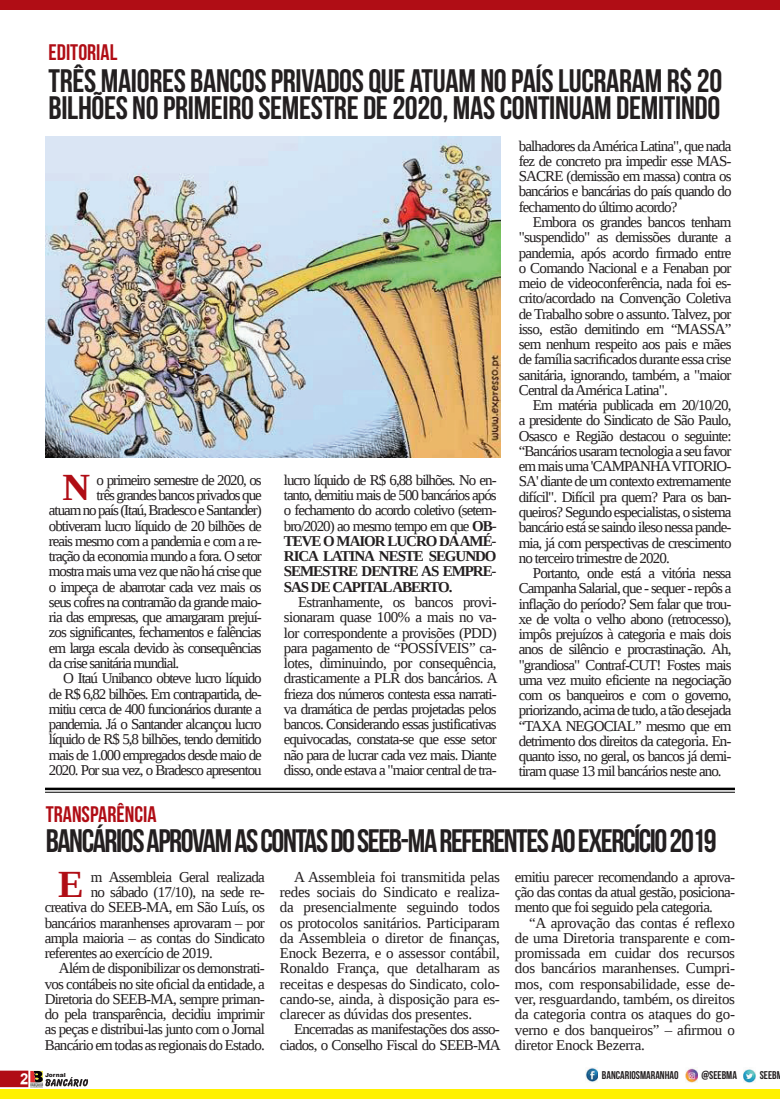
<style>
.page{position:relative;width:780px;height:1099px;background:#fff}
.page>*{position:absolute;margin:0;border:0;box-sizing:border-box;transform-origin:0 0}
.t1{font:700 38.25px "Liberation Serif";color:#b00d15}
.t2{font:32.5px/27.5px "Bebas Neue";letter-spacing:-.01em;color:#231f20}
.t3{font:32.5px "Bebas Neue";letter-spacing:-.045em;color:#231f20}
.t4{font:22.5px "Bebas Neue";color:#b00d15}
.t5{font:15px/15.2px "Liberation Serif";letter-spacing:-.06em;color:#231f20;text-align:justify}
.t6{font:700 15px "Arial";color:#fff}
.t7{font:11.25px "Bebas Neue";color:#231f20}
.t8{font:900 6px "Arial";color:#231f20}
.s1{font-weight:700}
</style>
<div class="page">
<svg style="left:0;top:1070px;width:88px;height:18px"></svg>
<div style="left:0;top:1089px;width:779px;height:9px;background:#fff101"></div>
<div style="left:0;top:0;width:779px;height:10px;background:#b00d15"></div>
<hr style="left:45px;top:787px;width:690px;height:3px;background:#000">
<hr style="left:45px;top:791px;width:690px;height:1px;background:#000">
<img style="left:585px;top:1067px;width:13px;height:15px">
<img style="left:685px;top:1068px;width:13px;height:14px">
<img style="left:743px;top:1069px;width:13px;height:13px">
<img style="left:45px;top:137px;width:455px;height:320px">
<h3 class="t4" style="left:49px;top:40px;width:70px">EDITORIAL</h3>
<h2 class="t2" style="left:49px;top:66px;width:675px">TRÊS MAIORES BANCOS PRIVADOS QUE ATUAM NO PAÍS LUCRARAM R$ 20<br>BILHÕES NO PRIMEIRO SEMESTRE DE 2020, MAS CONTINUAM DEMITINDO</h2>
<h1 class="t1" style="left:62px;top:461px;width:29px">N</h1>
<p class="t5" style="left:97px;top:472px;width:167px">o primeiro semestre de 2020, os</p>
<p class="t5" style="left:97px;top:487px;width:167px">três grandes bancos privados que</p>
<p class="t5" style="left:49px;top:502px;width:214px">atuam no país (Itaú, Bradesco e Santander)</p>
<p class="t5" style="left:49px;top:518px;width:214px">obtiveram lucro líquido de 20 bilhões de</p>
<p class="t5" style="left:49px;top:533px;width:214px">reais mesmo com a pandemia e com a re-</p>
<p class="t5" style="left:49px;top:548px;width:214px">tração da economia mundo a fora. O setor</p>
<p class="t5" style="left:49px;top:563px;width:214px">mostra mais uma vez que não há crise que</p>
<p class="t5" style="left:49px;top:579px;width:214px">o impeça de abarrotar cada vez mais os</p>
<p class="t5" style="left:49px;top:594px;width:214px">seus cofres na contramão da grande maio-</p>
<p class="t5" style="left:49px;top:609px;width:214px">ria das empresas, que amargaram prejuí-</p>
<p class="t5" style="left:49px;top:624px;width:214px">zos significantes, fechamentos e falências</p>
<p class="t5" style="left:49px;top:640px;width:214px">em larga escala devido às consequências</p>
<p class="t5" style="left:49px;top:655px;width:132px">da crise sanitária mundial.</p>
<p class="t5" style="left:63px;top:670px;width:200px">O Itaú Unibanco obteve lucro líquido</p>
<p class="t5" style="left:49px;top:685px;width:214px">de R$ 6,82 bilhões. Em contrapartida, de-</p>
<p class="t5" style="left:49px;top:701px;width:214px">mitiu cerca de 400 funcionários durante a</p>
<p class="t5" style="left:49px;top:716px;width:214px">pandemia. Já o Santander alcançou lucro</p>
<p class="t5" style="left:49px;top:731px;width:214px">líquido de R$ 5,8 bilhões, tendo demitido</p>
<p class="t5" style="left:49px;top:746px;width:214px">mais de 1.000 empregados desde maio de</p>
<p class="t5" style="left:49px;top:762px;width:214px">2020. Por sua vez, o Bradesco apresentou</p>
<p class="t5" style="left:284px;top:472px;width:214px">lucro líquido de R$ 6,88 bilhões. No en&shy;tanto, demitiu mais de 500 bancários após o fechamento do acordo coletivo (setem&shy;bro/2020) ao mesmo tempo em que <span class="s1">OB-TEVE O MAIOR LUCRO DA AMÉ-RICA LATINA NESTE SEGUNDO SEMESTRE DENTRE AS EMPRE-SAS DE CAPITAL ABERTO.</span></p>
<p class="t5" style="left:284px;top:594px;width:215px;text-indent:14px">Estranhamente, os bancos provi&shy;sionaram quase 100% a mais no va&shy;lor correspondente a provisões (PDD) para pagamento de “POSSÍVEIS” ca&shy;lotes, diminuindo, por consequência, drasticamente a PLR dos bancários. A frieza dos números contesta essa narrati&shy;va dramática de perdas projetadas pelos bancos. Considerando essas justificativas equivocadas, constata-se que esse setor não para de lucrar cada vez mais. Diante disso, onde estava a "maior central de tra-</p>
<p class="t5" style="left:518px;top:138px;width:214px">balhadores da América Latina", que nada fez de concreto pra impedir esse MAS-SACRE (demissão em massa) contra os bancários e bancárias do país quando do fechamento do último acordo?</p>
<p class="t5" style="left:518px;top:214px;width:214px;text-indent:14px">Embora os grandes bancos tenham "suspendido" as demissões durante a pandemia, após acordo firmado entre o Comando Nacional e a Fenaban por meio de videoconferência, nada foi es&shy;crito/acordado na Convenção Coletiva de Trabalho sobre o assunto. Talvez, por isso, estão demitindo em “MASSA” sem nenhum respeito aos pais e mães de família sacrificados durante essa crise sanitária, ignorando, também, a "maior Central da América Latina".</p>
<p class="t5" style="left:518px;top:397px;width:214px;text-indent:14px">Em matéria publicada em 20/10/20, a presidente do Sindicato de São Paulo, Osasco e Região destacou o seguinte: “Bancários usaram tecnologia a seu favor em mais uma 'CAMPANHA VITORIO-SA' diante de um contexto extremamente difícil". Difícil pra quem? Para os ban&shy;queiros? Segundo especialistas, o sistema bancário está se saindo ileso nessa pande&shy;mia, já com perspectivas de crescimento no terceiro trimestre de 2020.</p>
<p class="t5" style="left:518px;top:565px;width:214px;text-indent:14px">Portanto, onde está a vitória nessa Campanha Salarial, que - sequer - repôs a inflação do período? Sem falar que trou&shy;xe de volta o velho abono (retrocesso), impôs prejuízos à categoria e mais dois anos de silêncio e procrastinação. Ah, "grandiosa" Contraf-CUT! Fostes mais uma vez muito eficiente na negociação com os banqueiros e com o governo, priorizando, acima de tudo, a tão desejada “TAXA NEGOCIAL” mesmo que em detrimento dos direitos da categoria. En&shy;quanto isso, no geral, os bancos já demi&shy;tiram quase 13 mil bancários neste ano.</p>
<h3 class="t4" style="left:46px;top:801px;width:112px">TRANSPARÊNCIA</h3>
<h2 class="t3" style="left:46px;top:823px;width:672px">BANCÁRIOS APROVAM AS CONTAS DO SEEB-MA REFERENTES AO EXERCÍCIO 2019</h2>
<h1 class="t1" style="left:58px;top:858px;width:27px">E</h1>
<p class="t5" style="left:91px;top:869px;width:176px">m Assembleia Geral realizada</p>
<p class="t5" style="left:91px;top:884px;width:176px">no sábado (17/10), na sede re-</p>
<p class="t5" style="left:45px;top:899px;width:221px">creativa do SEEB-MA, em São Luís, os</p>
<p class="t5" style="left:45px;top:914px;width:221px">bancários maranhenses aprovaram – por</p>
<p class="t5" style="left:45px;top:930px;width:222px">ampla maioria – as contas do Sindicato</p>
<p class="t5" style="left:45px;top:945px;width:169px">referentes ao exercício de 2019.</p>
<p class="t5" style="left:59px;top:960px;width:207px">Além de disponibilizar os demonstrati-</p>
<p class="t5" style="left:45px;top:975px;width:221px">vos contábeis no site oficial da entidade, a</p>
<p class="t5" style="left:45px;top:991px;width:221px">Diretoria do SEEB-MA, sempre priman-</p>
<p class="t5" style="left:45px;top:1006px;width:221px">do pela transparência, decidiu imprimir</p>
<p class="t5" style="left:45px;top:1021px;width:221px">as peças e distribui-las junto com o Jornal</p>
<p class="t5" style="left:45px;top:1036px;width:221px">Bancário em todas as regionais do Estado.</p>
<p class="t6" style="left:20px;top:1068px;width:10px">2</p>
<p class="t8" style="left:45px;top:1070px;width:22px">Jornal</p>
<p class="t5" style="left:280px;top:869px;width:221px;text-indent:14px">A Assembleia foi transmitida pelas redes sociais do Sindicato e realiza&shy;da presencialmente seguindo todos os protocolos sanitários. Participaram da Assembleia o diretor de finanças, Enock Bezerra, e o assessor contábil, Ronaldo França, que detalharam as receitas e despesas do Sindicato, colo&shy;cando-se, ainda, à disposição para es&shy;clarecer as dúvidas dos presentes.</p>
<p class="t5" style="left:280px;top:1021px;width:222px;text-align:right">Encerradas as manifestações dos asso&shy;ciados, o Conselho Fiscal do SEEB-MA</p>
<p class="t5" style="left:515px;top:869px;width:221px">emitiu parecer recomendando a aprova&shy;ção das contas da atual gestão, posiciona&shy;mento que foi seguido pela categoria.</p>
<p class="t5" style="left:515px;top:915px;width:221px;text-indent:14px">“A aprovação das contas é reflexo de uma Diretoria transparente e com&shy;promissada em cuidar dos recursos dos bancários maranhenses. Cumpri&shy;mos, com responsabilidade, esse de&shy;ver, resguardando, também, os direitos da categoria contra os ataques do go&shy;verno e dos banqueiros” – afirmou o diretor Enock Bezerra.</p>
<p class="t7" style="left:602px;top:1069px;width:78px">BANCARIOSMARANHAO</p>
<p class="t7" style="left:701px;top:1069px;width:37px">@SEEBMA</p>
<p class="t7" style="left:759px;top:1069px;width:25px">SEEBM</p>
</div>
